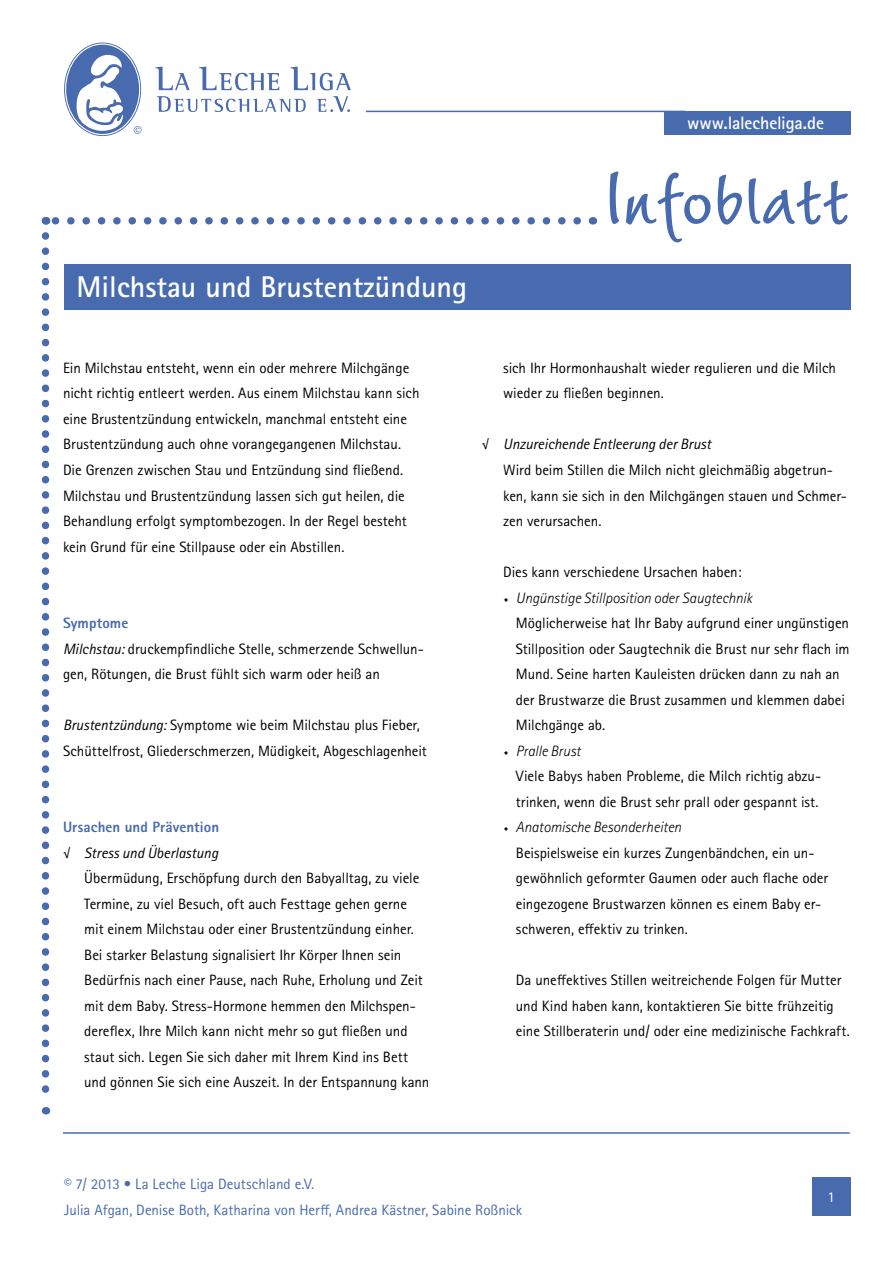
<style>
.page{position:relative;width:893px;height:1263px;background:#fff}
.page>*{position:absolute;margin:0;border:0;box-sizing:border-box;transform-origin:0 0}
.t1{font:700 72px "Wiesbaden Swing Com";color:#486aae}
.t2{font:700 30px "Rotis Sans Serif Std";color:#fff}
.t3{font:700 18px "Rotis Sans Serif Std";letter-spacing:-.01em;color:#fff}
.t4{font:15px/25.5px "Rotis Sans Serif Std";letter-spacing:-.005em;color:#000}
.t5{font:15px "Rotis Sans Serif Std";color:#486aae}
.t6{font:800 15px "Rotis Sans Serif Std";letter-spacing:.005em;color:#486aae}
.t7{font:15px "Adobe Jenson Pro";color:#000}
.t8{font:15px "Rotis Sans Serif Std";color:#fff}
.s1{font-style:italic}
.s2{font-weight:300;font-style:italic}
</style>
<div class="page">
<svg style="left:53px;top:217px;width:524px;height:8px"></svg>
<svg style="left:42px;top:236px;width:7px;height:878px"></svg>
<div style="left:64px;top:264px;width:786px;height:45px;background:#486aae"></div>
<div style="left:812px;top:1177px;width:38px;height:39px;background:#486aae"></div>
<svg style="left:155px;top:67px;width:35px;height:23px"></svg>
<svg style="left:199px;top:67px;width:80px;height:23px"></svg>
<svg style="left:290px;top:67px;width:61px;height:23px"></svg>
<svg style="left:157px;top:96px;width:149px;height:16px"></svg>
<svg style="left:317px;top:96px;width:33px;height:16px"></svg>
<svg style="left:64px;top:43px;width:78px;height:93px"></svg>
<hr style="left:366px;top:111px;width:319px;height:1px;background:#486aae">
<div style="left:664px;top:111px;width:186px;height:24px;background:#486aae"></div>
<hr style="left:63px;top:1132px;width:787px;height:2px;background:#486aae">
<p class="t3" style="left:687px;top:111px;width:139px">www.lalecheliga.de</p>
<p class="t2" style="left:77px;top:268px;width:392px">Milchstau und Brustentzündung</p>
<p class="t1" style="left:601px;top:157px;width:250px">Infoblatt</p>
<p class="t4" style="left:63px;top:355px;width:358px">Ein Milchstau entsteht, wenn ein oder mehrere Milchgänge nicht richtig entleert werden. Aus einem Milchstau kann sich eine Brustentzündung entwickeln, manchmal entsteht eine Brustentzündung auch ohne vorangegangenen Milchstau.<br>Die Grenzen zwischen Stau und Entzündung sind fließend.<br>Milchstau und Brustentzündung lassen sich gut heilen, die Behandlung erfolgt symptombezogen. In der Regel besteht kein Grund für eine Stillpause oder ein Abstillen.</p>
<p class="t6" style="left:63px;top:613px;width:67px">Symptome</p>
<p class="t4" style="left:63px;top:636px;width:362px"><span class="s1">Milchstau:</span> druckempfindliche Stelle, schmerzende Schwellun&shy;gen, Rötungen, die Brust fühlt sich warm oder heiß an</p>
<p class="t4" style="left:63px;top:712px;width:365px"><span class="s1">Brustentzündung:</span> Symptome wie beim Milchstau plus Fieber,<br>Schüttelfrost, Gliederschmerzen, Müdigkeit, Abgeschlagenheit</p>
<p class="t6" style="left:63px;top:817px;width:158px">Ursachen und Prävention</p>
<p class="t4" style="left:84px;top:840px;width:347px"><span class="s1">Stress und Überlastung<br></span>Übermüdung, Erschöpfung durch den Babyalltag, zu viele Termine, zu viel Besuch, oft auch Festtage gehen gerne mit einem Milchstau oder einer Brustentzündung einher.<br>Bei starker Belastung signalisiert Ihr Körper Ihnen sein Bedürfnis nach einer Pause, nach Ruhe, Erholung und Zeit mit dem Baby. Stress-Hormone hemmen den Milchspen&shy;dereflex, Ihre Milch kann nicht mehr so gut fließen und staut sich. Legen Sie sich daher mit Ihrem Kind ins Bett und gönnen Sie sich eine Auszeit. In der Entspannung kann</p>
<p class="t4" style="left:63px;top:840px;width:8px">√</p>
<p class="t4" style="left:482px;top:432px;width:8px">√</p>
<p class="t4" style="left:503px;top:355px;width:334px">sich Ihr Hormonhaushalt wieder regulieren und die Milch wieder zu fließen beginnen.</p>
<p class="t4" style="left:503px;top:432px;width:345px"><span class="s1">Unzureichende Entleerung der Brust<br></span>Wird beim Stillen die Milch nicht gleichmäßig abgetrun&shy;ken, kann sie sich in den Milchgängen stauen und Schmer&shy;zen verursachen.</p>
<p class="t4" style="left:503px;top:559px;width:240px">Dies kann verschiedene Ursachen haben:</p>
<p class="t4" style="left:516px;top:585px;width:335px"><span class="s2">Ungünstige Stillposition oder Saugtechnik<br></span>Möglicherweise hat Ihr Baby aufgrund einer ungünstigen Stillposition oder Saugtechnik die Brust nur sehr flach im Mund. Seine harten Kauleisten drücken dann zu nah an der Brustwarze die Brust zusammen und klemmen dabei Milchgänge ab.</p>
<p class="t4" style="left:516px;top:738px;width:307px"><span class="s2">Pralle Brust<br></span>Viele Babys haben Probleme, die Milch richtig abzu&shy;trinken, wenn die Brust sehr prall oder gespannt ist.</p>
<p class="t4" style="left:516px;top:814px;width:314px"><span class="s2">Anatomische Besonderheiten<br></span>Beispielsweise ein kurzes Zungenbändchen, ein un&shy;gewöhnlich geformter Gaumen oder auch flache oder eingezogene Brustwarzen können es einem Baby er&shy;schweren, effektiv zu trinken.</p>
<p class="t4" style="left:516px;top:967px;width:335px">Da uneffektives Stillen weitreichende Folgen für Mutter und Kind haben kann, kontaktieren Sie bitte frühzeitig eine Stillberaterin und/ oder eine medizinische Fachkraft.</p>
<p class="t7" style="left:503px;top:589px;width:7px">•</p>
<p class="t7" style="left:503px;top:742px;width:7px">•</p>
<p class="t7" style="left:503px;top:819px;width:7px">•</p>
<p class="t5" style="left:64px;top:1175px;width:252px">© 7/ 2013 • La Leche Liga Deutschland e.V.</p>
<p class="t5" style="left:64px;top:1201px;width:459px">Julia Afgan, Denise Both, Katharina von Herff, Andrea Kästner, Sabine Roßnick</p>
<p class="t8" style="left:828px;top:1188px;width:9px">1</p>
</div>
